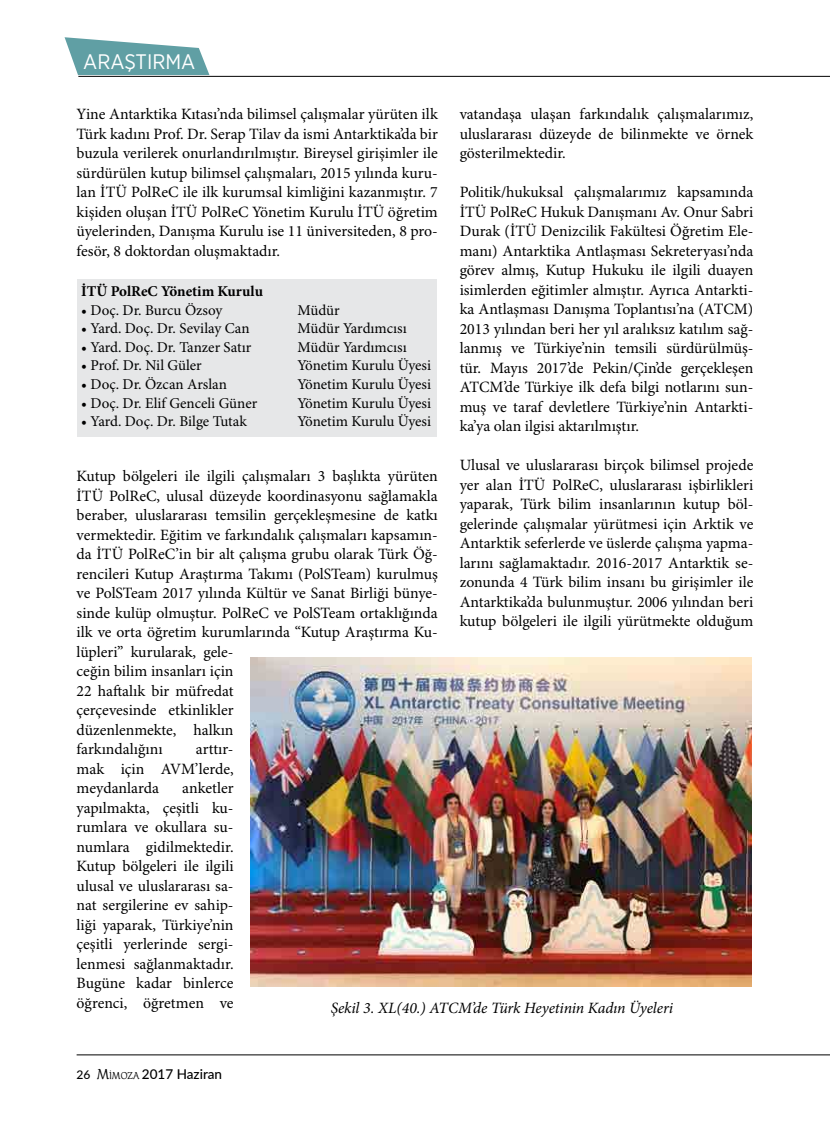
<style>
.page{position:relative;width:830px;height:1127px;background:#fff}
.page>*{position:absolute;margin:0;border:0;box-sizing:border-box;transform-origin:0 0}
.t1{font:21px "Gotham Narrow";color:#fff}
.t2{font:15.75px/19.5px "Minion Pro";color:#000;text-align:justify}
.t3{font:italic 15.75px "Minion Pro";letter-spacing:-.01em;color:#000}
.t4{font:15px "Minion Pro";color:#000}
.t5{font:700 15px "Minion Pro";color:#000}
.t6{font:500 13.5px "Lato";color:#000}
.s1{font-size:12px}
.s2{font-family:"Althea";font-weight:400;font-size:15px}
.s3{font-family:"Althea";font-weight:400;font-size:10.5px}
</style>
<div class="page">
<hr style="left:77px;top:1054px;width:752px;height:1px;background:#000">
<div style="left:77px;top:279px;width:360px;height:158px;background:#e6e7e8"></div>
<img style="left:250px;top:657px;width:501px;height:329px">
<svg style="left:64px;top:37px;width:145px;height:38px"></svg>
<hr style="left:78px;top:76px;width:751px;height:1px;background:#000">
<h1 class="t1" style="left:83px;top:48px;width:114px">ARAŞTIRMA</h1>
<p class="t2" style="left:77px;top:105px;width:362px">Yine Antarktika Kıtası’nda bilimsel çalışmalar yürüten ilk Türk kadını Prof. Dr. Serap Tilav da ismi Antarktika’da bir buzula verilerek onurlandırılmıştır. Bireysel girişimler ile sürdürülen kutup bilimsel çalışmaları, 2015 yılında kuru&shy;lan İTÜ PolReC ile ilk kurumsal kimliğini kazanmıştır. 7 kişiden oluşan İTÜ PolReC Yönetim Kurulu İTÜ öğretim üyelerinden, Danışma Kurulu ise 11 üniversiteden, 8 pro&shy;fesör, 8 doktordan oluşmaktadır.</p>
<p class="t2" style="left:459px;top:105px;width:295px">vatandaşa ulaşan farkındalık çalışmalarımız, uluslararası düzeyde de bilinmekte ve örnek gösterilmektedir.</p>
<p class="t2" style="left:459px;top:183px;width:295px">Politik/hukuksal çalışmalarımız kapsamında İTÜ PolReC Hukuk Danışmanı Av. Onur Sabri Durak (İTÜ Denizcilik Fakültesi Öğretim Ele&shy;manı) Antarktika Antlaşması Sekreteryası’nda görev almış, Kutup Hukuku ile ilgili duayen isimlerden eğitimler almıştır. Ayrıca Antarkti&shy;ka Antlaşması Danışma Toplantısı’na (ATCM)<br>2013 yılından beri her yıl aralıksız katılım sağ&shy;lanmış ve Türkiye’nin temsili sürdürülmüş&shy;tür. Mayıs 2017’de Pekin/Çin’de gerçekleşen ATCM’de Türkiye ilk defa bilgi notlarını sun&shy;muş ve taraf devletlere Türkiye’nin Antarkti&shy;ka’ya olan ilgisi aktarılmıştır.</p>
<p class="t2" style="left:459px;top:456px;width:295px">Ulusal ve uluslararası birçok bilimsel projede yer alan İTÜ PolReC, uluslararası işbirlikleri yaparak, Türk bilim insanlarının kutup böl&shy;gelerinde çalışmalar yürütmesi için Arktik ve Antarktik seferlerde ve üslerde çalışma yapma&shy;larını sağlamaktadır. 2016-2017 Antarktik se&shy;zonunda 4 Türk bilim insanı bu girişimler ile Antarktika’da bulunmuştur. 2006 yılından beri kutup bölgeleri ile ilgili yürütmekte olduğum</p>
<p class="t5" style="left:81px;top:281px;width:183px">İTÜ PolReC Yönetim Kurulu</p>
<p class="t4" style="left:81px;top:301px;width:143px">• Doç. Dr. Burcu Özsoy</p>
<p class="t4" style="left:297px;top:301px;width:44px">Müdür</p>
<p class="t4" style="left:81px;top:319px;width:170px">• Yard. Doç. Dr. Sevilay Can</p>
<p class="t4" style="left:297px;top:319px;width:111px">Müdür Yardımcısı</p>
<p class="t4" style="left:81px;top:338px;width:171px">• Yard. Doç. Dr. Tanzer Satır</p>
<p class="t4" style="left:297px;top:338px;width:111px">Müdür Yardımcısı</p>
<p class="t4" style="left:81px;top:357px;width:122px">• Prof. Dr. Nil Güler</p>
<p class="t4" style="left:297px;top:357px;width:135px">Yönetim Kurulu Üyesi</p>
<p class="t4" style="left:81px;top:375px;width:147px">• Doç. Dr. Özcan Arslan</p>
<p class="t4" style="left:297px;top:375px;width:135px">Yönetim Kurulu Üyesi</p>
<p class="t4" style="left:81px;top:394px;width:177px">• Doç. Dr. Elif Genceli Güner</p>
<p class="t4" style="left:297px;top:394px;width:135px">Yönetim Kurulu Üyesi</p>
<p class="t4" style="left:81px;top:412px;width:167px">• Yard. Doç. Dr. Bilge Tutak</p>
<p class="t4" style="left:297px;top:412px;width:135px">Yönetim Kurulu Üyesi</p>
<p class="t2" style="left:77px;top:467px;width:362px;text-align:left">Kutup bölgeleri ile ilgili çalışmaları 3 başlıkta yürüten İTÜ PolReC, ulusal düzeyde koordinasyonu sağlamakla beraber, uluslararası temsilin gerçekleşmesine de katkı vermektedir. Eğitim ve farkındalık çalışmaları kapsamın&shy;da İTÜ PolReC’in bir alt çalışma grubu olarak Türk Öğ&shy;rencileri Kutup Araştırma Takımı (PolSTeam) kurulmuş ve PolSTeam 2017 yılında Kültür ve Sanat Birliği bünye&shy;sinde kulüp olmuştur. PolReC ve PolSTeam ortaklığında ilk ve orta öğretim kurumlarında “Kutup Araştırma Ku&shy;lüpleri” kurularak, gele-<br>ceğin bilim insanları için<br>22 haftalık bir müfredat<br>çerçevesinde etkinlikler<br>düzenlenmekte, halkın<br>farkındalığını</p>
<p class="t2" style="left:77px;top:740px;width:158px;text-indent:119px">arttır&shy;mak için AVM’lerde, meydanlarda</p>
<p class="t2" style="left:77px;top:779px;width:158px;text-indent:106px">anketler yapılmakta, çeşitli ku&shy;rumlara ve okullara su&shy;numlara gidilmektedir.<br>Kutup bölgeleri ile ilgili ulusal ve uluslararası sa&shy;nat sergilerine ev sahip&shy;liği yaparak, Türkiye’nin çeşitli yerlerinde sergi&shy;lenmesi sağlanmaktadır.<br>Bugüne kadar binlerce öğrenci, öğretmen ve</p>
<p class="t3" style="left:330px;top:997px;width:344px">Şekil 3. XL(40.) ATCM’de Türk Heyetinin Kadın Üyeleri</p>
<p class="t6" style="left:77px;top:1064px;width:147px"><span class="s1">26</span> <span class="s2">M</span><span class="s3">İMOZA</span> 2017 Haziran</p>
</div>
